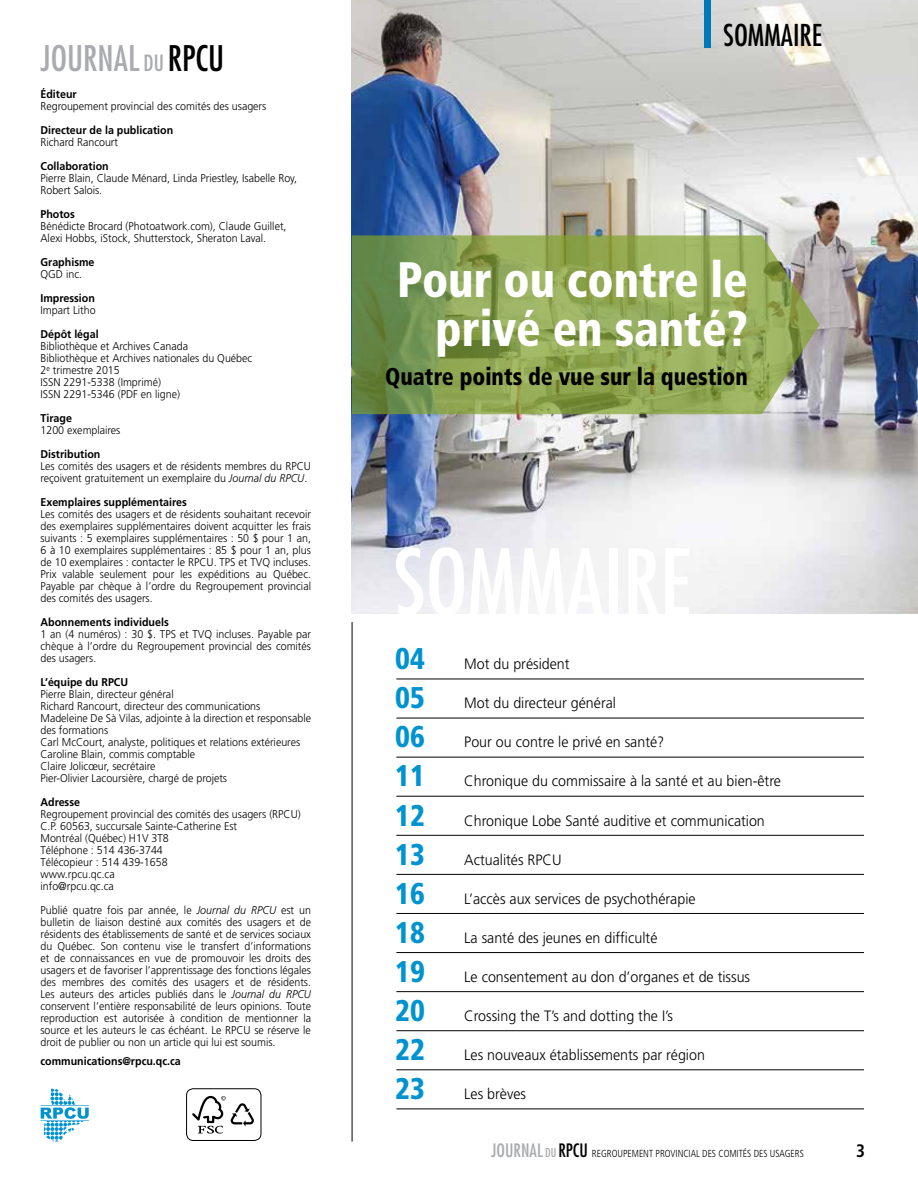
<style>
.page{position:relative;width:918px;height:1188px;background:#fff}
.page>*{position:absolute;margin:0;border:0;box-sizing:border-box;transform-origin:0 0}
.t1{font:900 condensed 49.8px/48.6px "Frutiger";color:#fff;text-align:right;scale:.92 1}
.t2{font:condensed 34.35px "Futura";color:#a9abae}
.t3{font:900 condensed 30px "Frutiger";color:#0093d0;scale:.95 1}
.t4{font:condensed 29.4px "Futura";color:#000}
.t5{font:900 condensed 24.3px "Frutiger";color:#000;scale:.92 1}
.t6{font:700 condensed 18px "Frutiger";color:#000;scale:.95 1}
.t7{font:300 15px "Frutiger";color:#000;scale:.95 1}
.t8{font:300 11.25px/12px "Frutiger";color:#000;scale:.95 1}
.t9{font:700 11.25px "Frutiger";color:#000;scale:.95 1}
.t10{font:300 condensed 10.2px "Frutiger";color:#000;scale:.95 1}
.s1{font-size:21.75px}
.s2{color:#000}
.s3{font-style:italic}
.s4{font-family:"Futura";font-weight:400;font-size:18px;color:#a9abae}
.s5{font-family:"Futura";font-weight:400;font-size:12px;color:#a9abae}
.s6{font-family:"Futura";font-weight:400;font-size:18px}
</style>
<div class="page">
<img style="left:352px;top:0;width:566px;height:613px">
<div style="left:704px;top:0;width:7px;height:48px;background:#0078b8"></div>
<hr style="left:352px;top:622px;width:1px;height:520px;background:#000">
<hr style="left:396px;top:679px;width:468px;height:1px;background:#000">
<hr style="left:396px;top:718px;width:468px;height:1px;background:#000">
<hr style="left:396px;top:757px;width:468px;height:1px;background:#000">
<hr style="left:396px;top:796px;width:468px;height:1px;background:#000">
<hr style="left:396px;top:835px;width:468px;height:1px;background:#000">
<hr style="left:396px;top:874px;width:468px;height:1px;background:#000">
<hr style="left:396px;top:913px;width:468px;height:1px;background:#000">
<hr style="left:396px;top:952px;width:468px;height:1px;background:#000">
<hr style="left:396px;top:991px;width:468px;height:1px;background:#000">
<hr style="left:396px;top:1030px;width:468px;height:1px;background:#000">
<hr style="left:396px;top:1070px;width:468px;height:1px;background:#000">
<hr style="left:396px;top:1109px;width:468px;height:1px;background:#000">
<svg style="left:41px;top:1089px;width:48px;height:53px"></svg>
<svg style="left:192px;top:1096px;width:62px;height:38px"></svg>
<div style="left:186px;top:1088px;width:75px;height:53px;border:1px solid #000;border-radius:7px"></div>
<svg style="left:352px;top:235px;width:467px;height:179px;background:#8ca35a"></svg>
<h2 class="t2" style="left:40px;top:37px;width:185px">JOURNAL <span class="s1">DU</span> <span class="s2">RPCU</span></h2>
<p class="t9" style="left:40px;top:87px;width:40px">Éditeur</p>
<p class="t8" style="left:40px;top:100px;width:239px">Regroupement provincial des comités des usagers</p>
<p class="t9" style="left:40px;top:123px;width:141px">Directeur de la publication</p>
<p class="t8" style="left:40px;top:136px;width:83px">Richard Rancourt</p>
<p class="t9" style="left:40px;top:159px;width:73px">Collaboration</p>
<p class="t8" style="left:40px;top:172px;width:272px">Pierre Blain, Claude Ménard, Linda Priestley, Isabelle Roy,<br>Robert Salois.</p>
<p class="t9" style="left:40px;top:207px;width:38px">Photos</p>
<p class="t8" style="left:40px;top:220px;width:261px">Bénédicte Brocard (Photoatwork.com), Claude Guillet,<br>Alexi Hobbs, iStock, Shutterstock, Sheraton Laval.</p>
<p class="t9" style="left:40px;top:255px;width:58px">Graphisme</p>
<p class="t8" style="left:40px;top:268px;width:45px">QGD inc.</p>
<p class="t9" style="left:40px;top:291px;width:59px">Impression</p>
<p class="t8" style="left:40px;top:304px;width:60px">Impart Litho</p>
<p class="t9" style="left:40px;top:327px;width:63px">Dépôt légal</p>
<p class="t8" style="left:40px;top:340px;width:224px">Bibliothèque et Archives Canada<br>Bibliothèque et Archives nationales du Québec<br>2<sup>e</sup> trimestre 2015<br>ISSN 2291-5338 (Imprimé)<br>ISSN 2291-5346 (PDF en ligne)</p>
<p class="t9" style="left:41px;top:411px;width:35px">Tirage</p>
<p class="t8" style="left:41px;top:424px;width:86px">1200 exemplaires</p>
<p class="t9" style="left:41px;top:447px;width:65px">Distribution</p>
<p class="t8" style="left:41px;top:460px;width:286px">Les comités des usagers et de résidents membres du RPCU reçoivent gratuitement un exemplaire du <span class="s3">Journal du RPCU</span>.</p>
<p class="t9" style="left:41px;top:495px;width:156px">Exemplaires supplémentaires</p>
<p class="t8" style="left:41px;top:508px;width:286px;text-align:justify">Les comités des usagers et de résidents souhaitant recevoir des exemplaires supplémentaires doivent acquitter les frais suivants : 5 exemplaires supplémentaires : 50 $ pour 1 an, 6 à 10 exemplaires supplémentaires : 85 $ pour 1 an, plus de 10 exemplaires : contacter le RPCU. TPS et TVQ incluses.<br>Prix valable seulement pour les expéditions au Québec.<br>Payable par chèque à l’ordre du Regroupement provincial des comités des usagers.</p>
<p class="t9" style="left:41px;top:615px;width:137px">Abonnements individuels</p>
<p class="t8" style="left:41px;top:628px;width:286px;text-align:justify">1 an (4 numéros) : 30 $. TPS et TVQ incluses. Payable par chèque à l’ordre du Regroupement provincial des comités des usagers.</p>
<p class="t9" style="left:41px;top:675px;width:94px">L’équipe du RPCU</p>
<p class="t8" style="left:41px;top:688px;width:286px">Pierre Blain, directeur général<br>Richard Rancourt, directeur des communications<br>Madeleine De Sà Vilas, adjointe à la direction et responsable des formations<br>Carl McCourt, analyste, politiques et relations extérieures Caroline Blain, commis comptable<br>Claire Jolicœur, secrétaire<br>Pier-Olivier Lacoursière, chargé de projets</p>
<p class="t9" style="left:41px;top:795px;width:43px">Adresse</p>
<p class="t8" style="left:41px;top:808px;width:276px">Regroupement provincial des comités des usagers (RPCU)<br>C.P. 60563, succursale Sainte-Catherine Est<br>Montréal (Québec) H1V 3T8<br>Téléphone : 514 436-3744<br>Télécopieur : 514 439-1658<br>www.rpcu.qc.ca<br>info@rpcu.qc.ca</p>
<p class="t8" style="left:41px;top:904px;width:286px;text-align:justify">Publié quatre fois par année, le <span class="s3">Journal du RPCU</span> est un bulletin de liaison destiné aux comités des usagers et de résidents des établissements de santé et de services sociaux du Québec. Son contenu vise le transfert d’informations et de connaissances en vue de promouvoir les droits des usagers et de favoriser l’apprentissage des fonctions légales des membres des comités des usagers et de résidents.<br>Les auteurs des articles publiés dans le <span class="s3">Journal du RPCU </span>conservent l’entière responsabilité de leurs opinions. Toute reproduction est autorisée à condition de mentionner la source et les auteurs le cas échéant. Le RPCU se réserve le droit de publier ou non un article qui lui est soumis.</p>
<p class="t9" style="left:41px;top:1054px;width:149px">communications@rpcu.qc.ca</p>
<h3 class="t4" style="left:724px;top:17px;width:100px">SOMMAIRE</h3>
<h1 class="t1" style="left:397px;top:255px;width:383px">Pour ou contre le privé en santé?</h1>
<h3 class="t5" style="left:385px;top:362px;width:396px">Quatre points de vue sur la question</h3>
<h3 class="t3" style="left:395px;top:641px;width:33px">04</h3>
<h3 class="t7" style="left:464px;top:655px;width:112px">Mot du président</h3>
<h3 class="t3" style="left:395px;top:680px;width:33px">05</h3>
<h3 class="t7" style="left:464px;top:695px;width:161px">Mot du directeur général</h3>
<h3 class="t3" style="left:395px;top:719px;width:33px">06</h3>
<h3 class="t7" style="left:464px;top:734px;width:212px">Pour ou contre le privé en santé?</h3>
<h3 class="t3" style="left:395px;top:758px;width:33px">11</h3>
<h3 class="t7" style="left:464px;top:773px;width:335px">Chronique du commissaire à la santé et au bien-être</h3>
<h3 class="t3" style="left:395px;top:797px;width:33px">12</h3>
<h3 class="t7" style="left:464px;top:812px;width:318px">Chronique Lobe Santé auditive et communication</h3>
<h3 class="t3" style="left:395px;top:836px;width:33px">13</h3>
<h3 class="t7" style="left:464px;top:851px;width:104px">Actualités RPCU</h3>
<h3 class="t3" style="left:395px;top:875px;width:33px">16</h3>
<h3 class="t7" style="left:464px;top:890px;width:245px">L’accès aux services de psychothérapie</h3>
<h3 class="t3" style="left:395px;top:914px;width:33px">18</h3>
<h3 class="t7" style="left:464px;top:929px;width:205px">La santé des jeunes en difficulté</h3>
<h3 class="t3" style="left:395px;top:954px;width:33px">19</h3>
<h3 class="t7" style="left:464px;top:968px;width:302px">Le consentement au don d’organes et de tissus</h3>
<h3 class="t3" style="left:395px;top:993px;width:33px">20</h3>
<h3 class="t7" style="left:464px;top:1007px;width:221px">Crossing the T’s and dotting the I’s</h3>
<h3 class="t3" style="left:395px;top:1032px;width:33px">22</h3>
<h3 class="t7" style="left:464px;top:1047px;width:255px">Les nouveaux établissements par région</h3>
<h3 class="t3" style="left:395px;top:1071px;width:33px">23</h3>
<h3 class="t7" style="left:464px;top:1086px;width:66px">Les brèves</h3>
<p class="t10" style="left:491px;top:1148px;width:331px"><span class="s4">JOURNAL</span> <span class="s5">DU</span> <span class="s6">RPCU</span> REGROUPEMENT PROVINCIAL DES COMITÉS DES USAGERS</p>
<h3 class="t6" style="left:856px;top:1140px;width:11px">3</h3>
</div>
